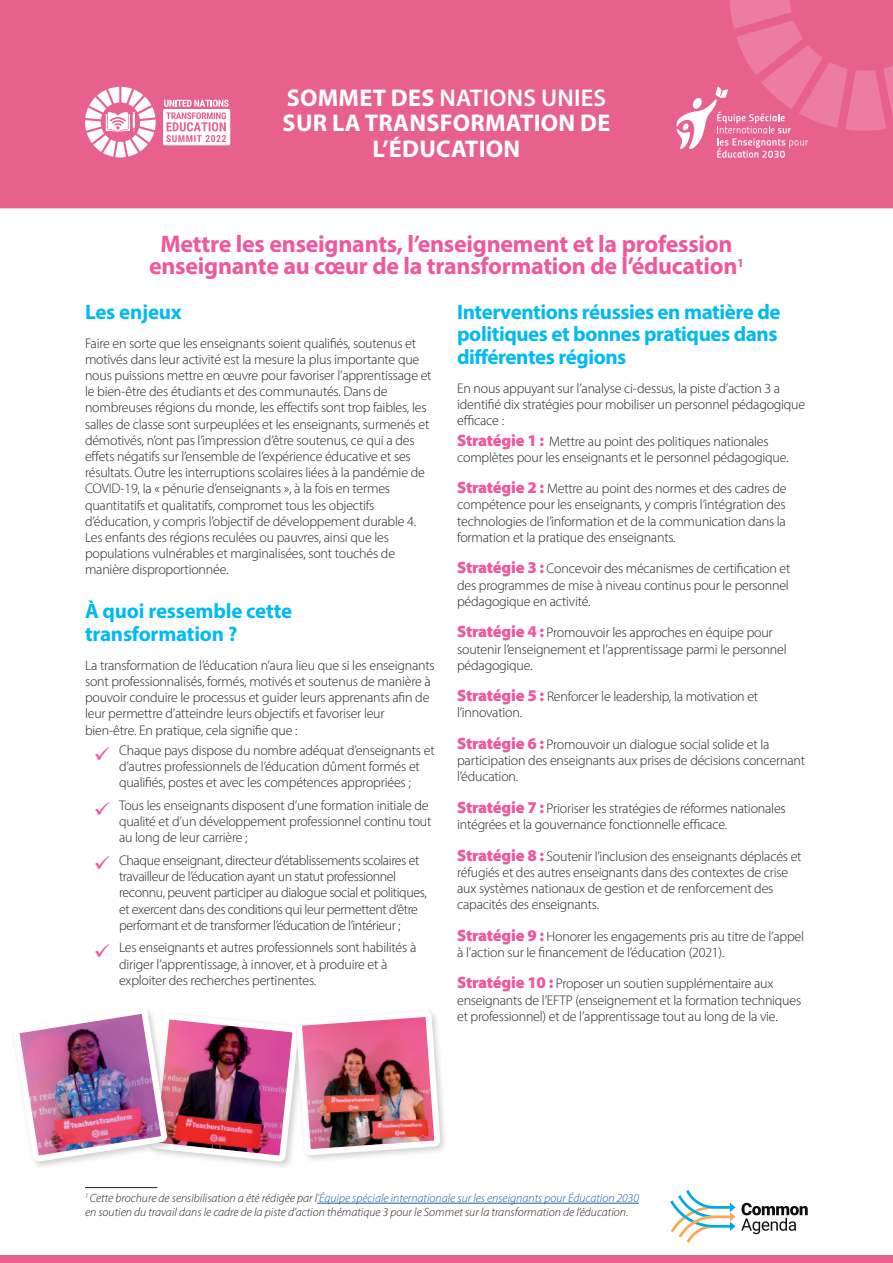
<style>
.page{position:relative;width:893px;height:1263px;background:#fff}
.page>*{position:absolute;margin:0;border:0;box-sizing:border-box;transform-origin:0 0}
.t1{font:700 24.3px/25.5px "Myriad Pro";letter-spacing:.01em;color:#fff;text-align:center}
.t2{font:700 24px/22.5px "Myriad Pro";letter-spacing:-.01em;color:#ef579e;text-align:center}
.t3{font:700 21px/22.5px "Myriad Pro";letter-spacing:-.02em;color:#00baf1}
.t4{font:300 13.95px/16.2px "Myriad Pro";letter-spacing:-.015em;color:#231f20}
.t5{font:italic 300 12px/14.4px "Myriad Pro";color:#231f20}
.s1{font-weight:600}
.s2{font-weight:900;font-size:16.5px;color:#ef579e}
.s3{color:#175d9e}
</style>
<div class="page">
<hr style="left:85px;top:1187px;width:72px;height:1px;background:#231f20">
<hr style="left:317px;top:1203px;width:322px;height:1px;background:#175d9e">
<div style="left:0;top:0;width:893px;height:208px;background:#e8618d"></div>
<div style="left:0;top:1255px;width:893px;height:8px;background:#e8618d"></div>
<svg style="left:741px;top:1203px;width:67px;height:31px"></svg>
<svg style="left:670px;top:1190px;width:65px;height:53px"></svg>
<img style="left:19px;top:1010px;width:424px;height:155px">
<svg style="left:85px;top:87px;width:71px;height:70px"></svg>
<svg style="left:163px;top:100px;width:67px;height:45px"></svg>
<svg style="left:676px;top:0;width:217px;height:158px;background:#ea6f97"></svg>
<h1 class="t1" style="left:283px;top:84px;width:329px">SOMMET DES <span class="s1">NATIONS UNIES<br></span>SUR LA TRANSFORMATION DE<br>L’ÉDUCATION</h1>
<h2 class="t2" style="left:149px;top:232px;width:596px">Mettre les enseignants, l’enseignement et la profession enseignante au cœur de la transformation de l’éducation<sup>1</sup></h2>
<h3 class="t3" style="left:85px;top:300px;width:98px">Les enjeux</h3>
<p class="t4" style="left:85px;top:335px;width:348px">Faire en sorte que les enseignants soient qualifiés, soutenus et motivés dans leur activité est la mesure la plus importante que nous puissions mettre en œuvre pour favoriser l’apprentissage et le bien-être des étudiants et des communautés. Dans de nombreuses régions du monde, les effectifs sont trop faibles, les salles de classe sont surpeuplées et les enseignants, surmenés et démotivés, n’ont pas l’impression d’être soutenus, ce qui a des effets négatifs sur l’ensemble de l’expérience éducative et ses résultats. Outre les interruptions scolaires liées à la pandémie de COVID-19, la « pénurie d’enseignants », à la fois en termes quantitatifs et qualitatifs, compromet tous les objectifs d’éducation, y compris l’objectif de développement durable 4.<br>Les enfants des régions reculées ou pauvres, ainsi que les populations vulnérables et marginalisées, sont touchés de manière disproportionnée.</p>
<h3 class="t3" style="left:85px;top:599px;width:209px">À quoi ressemble cette transformation ?</h3>
<p class="t4" style="left:85px;top:657px;width:351px">La transformation de l’éducation n’aura lieu que si les enseignants sont professionnalisés, formés, motivés et soutenus de manière à pouvoir conduire le processus et guider leurs apprenants afin de leur permettre d’atteindre leurs objectifs et favoriser leur bien-être. En pratique, cela signifie que :</p>
<p class="t4" style="left:119px;top:742px;width:317px">Chaque pays dispose du nombre adéquat d’enseignants et d’autres professionnels de l’éducation dûment formés et qualifiés, postes et avec les compétences appropriées ;</p>
<p class="t4" style="left:119px;top:797px;width:314px">Tous les enseignants disposent d’une formation initiale de qualité et d’un développement professionnel continu tout au long de leur carrière ;</p>
<p class="t4" style="left:119px;top:852px;width:309px">Chaque enseignant, directeur d’établissements scolaires et travailleur de l’éducation ayant un statut professionnel reconnu, peuvent participer au dialogue social et politiques, et exercent dans des conditions qui leur permettent d’être performant et de transformer l’éducation de l’intérieur ;</p>
<p class="t4" style="left:119px;top:939px;width:299px">Les enseignants et autres professionnels sont habilités à diriger l’apprentissage, à innover, et à produire et à exploiter des recherches pertinentes.</p>
<h3 class="t3" style="left:457px;top:300px;width:325px">Interventions réussies en matière de politiques et bonnes pratiques dans différentes régions</h3>
<p class="t4" style="left:457px;top:380px;width:350px">En nous appuyant sur l’analyse ci-dessus, la piste d’action 3 a identifié dix stratégies pour mobiliser un personnel pédagogique efficace :</p>
<p class="t4" style="left:457px;top:433px;width:333px"><span class="s2">Stratégie 1 :</span> Mettre au point des politiques nationales complètes pour les enseignants et le personnel pédagogique.</p>
<p class="t4" style="left:457px;top:480px;width:331px;text-align:justify"><span class="s2">Stratégie 2 :</span> Mettre au point des normes et des cadres de compétence pour les enseignants, y compris l’intégration des technologies de l’information et de la communication dans la formation et la pratique des enseignants.</p>
<p class="t4" style="left:457px;top:560px;width:335px;text-align:justify"><span class="s2">Stratégie 3 :</span> Concevoir des mécanismes de certification et des programmes de mise à niveau continus pour le personnel pédagogique en activité.</p>
<p class="t4" style="left:457px;top:624px;width:331px"><span class="s2">Stratégie 4 :</span> Promouvoir les approches en équipe pour soutenir l’enseignement et l’apprentissage parmi le personnel pédagogique.</p>
<p class="t4" style="left:457px;top:688px;width:303px"><span class="s2">Stratégie 5 :</span> Renforcer le leadership, la motivation et l’innovation.</p>
<p class="t4" style="left:457px;top:736px;width:349px"><span class="s2">Stratégie 6 :</span> Promouvoir un dialogue social solide et la participation des enseignants aux prises de décisions concernant l’éducation.</p>
<p class="t4" style="left:457px;top:800px;width:330px"><span class="s2">Stratégie 7 :</span> Prioriser les stratégies de réformes nationales intégrées et la gouvernance fonctionnelle efficace.</p>
<p class="t4" style="left:457px;top:848px;width:346px"><span class="s2">Stratégie 8 :</span> Soutenir l’inclusion des enseignants déplacés et réfugiés et des autres enseignants dans des contextes de crise aux systèmes nationaux de gestion et de renforcement des capacités des enseignants.</p>
<p class="t4" style="left:457px;top:928px;width:348px"><span class="s2">Stratégie 9 :</span> Honorer les engagements pris au titre de l’appel à l’action sur le financement de l’éducation (2021).</p>
<p class="t4" style="left:457px;top:975px;width:346px"><span class="s2">Stratégie 10 :</span> Proposer un soutien supplémentaire aux enseignants de l’EFTP (enseignement et la formation techniques et professionnel) et de l’apprentissage tout au long de la vie.</p>
<p class="t5" style="left:85px;top:1191px;width:555px"><sup>1</sup> Cette brochure de sensibilisation a été rédigée par l<span class="s3">’Équipe spéciale internationale sur les enseignants pour Éducation 2030 </span>en soutien du travail dans le cadre de la piste d’action thématique 3 pour le Sommet sur la transformation de l’éducation.</p>
</div>
